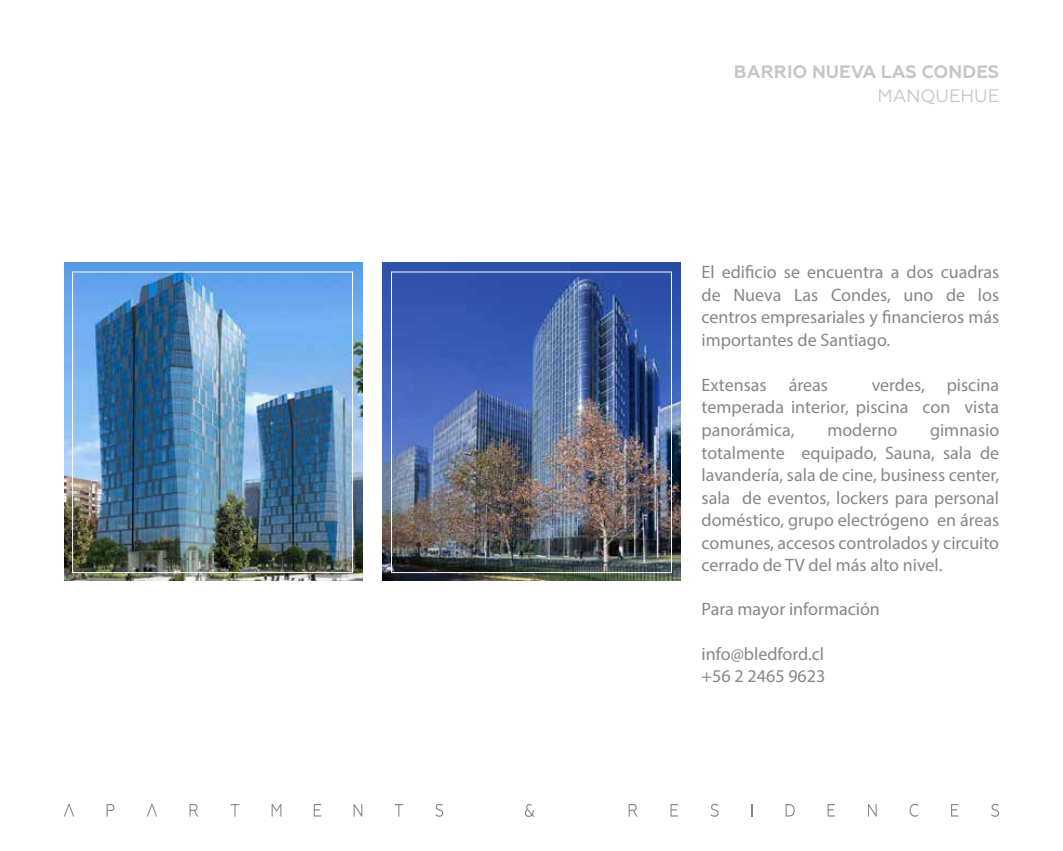
<style>
.page{position:relative;width:1063px;height:851px;background:#fff}
.page>*{position:absolute;margin:0;border:0;box-sizing:border-box;transform-origin:0 0}
.t1{font:18px/22.5px "Myriad Pro";color:#878787;text-align:justify}
.t2{font:700 18px "Geometria";color:#c6c6c6}
.t3{font:18px "Geometria";color:#c6c6c6}
</style>
<div class="page">
<img style="left:383px;top:263px;width:297px;height:317px">
<img style="left:64px;top:263px;width:299px;height:317px">
<svg style="left:525px;top:804px;width:9px;height:12px"></svg>
<svg style="left:107px;top:804px;width:7px;height:12px"></svg>
<svg style="left:190px;top:804px;width:8px;height:12px"></svg>
<svg style="left:231px;top:804px;width:8px;height:12px"></svg>
<svg style="left:272px;top:804px;width:9px;height:12px"></svg>
<svg style="left:314px;top:804px;width:7px;height:12px"></svg>
<svg style="left:354px;top:804px;width:8px;height:12px"></svg>
<svg style="left:395px;top:804px;width:8px;height:12px"></svg>
<svg style="left:435px;top:803px;width:8px;height:13px"></svg>
<svg style="left:629px;top:804px;width:8px;height:12px"></svg>
<svg style="left:670px;top:804px;width:8px;height:12px"></svg>
<svg style="left:711px;top:803px;width:8px;height:13px"></svg>
<svg style="left:752px;top:804px;width:1px;height:12px"></svg>
<svg style="left:786px;top:804px;width:9px;height:12px"></svg>
<svg style="left:828px;top:804px;width:7px;height:12px"></svg>
<svg style="left:868px;top:804px;width:9px;height:12px"></svg>
<svg style="left:910px;top:803px;width:8px;height:13px"></svg>
<svg style="left:951px;top:804px;width:8px;height:12px"></svg>
<svg style="left:991px;top:803px;width:8px;height:13px"></svg>
<svg style="left:147px;top:804px;width:10px;height:12px"></svg>
<svg style="left:64px;top:804px;width:10px;height:12px"></svg>
<div style="left:391px;top:271px;width:281px;height:302px;border:1px solid #fff"></div>
<div style="left:72px;top:271px;width:281px;height:302px;border:1px solid #fff"></div>
<p class="t2" style="left:734px;top:61px;width:267px">BARRIO NUEVA LAS CONDES</p>
<p class="t3" style="left:878px;top:85px;width:123px">MANQUEHUE</p>
<p class="t1" style="left:702px;top:261px;width:299px">El edificio se encuentra a dos cuadras de Nueva Las Condes, uno de los centros empresariales y financieros más importantes de Santiago.</p>
<p class="t1" style="left:702px;top:373px;width:128px">Extensas áreas</p>
<p class="t1" style="left:702px;top:373px;width:299px;text-indent:170px">verdes, piscina temperada interior, piscina con vista panorámica,</p>
<p class="t1" style="left:827px;top:418px;width:71px">moderno</p>
<p class="t1" style="left:702px;top:418px;width:299px;text-indent:229px">gimnasio totalmente equipado, Sauna, sala de lavandería, sala de cine, business center, sala de eventos, lockers para personal doméstico, grupo electrógeno en áreas comunes, accesos controlados y circuito cerrado de TV del más alto nivel.</p>
<p class="t1" style="left:702px;top:597px;width:180px">Para mayor información</p>
<p class="t1" style="left:702px;top:642px;width:125px">info@bledford.cl +56 2 2465 9623</p>
</div>
